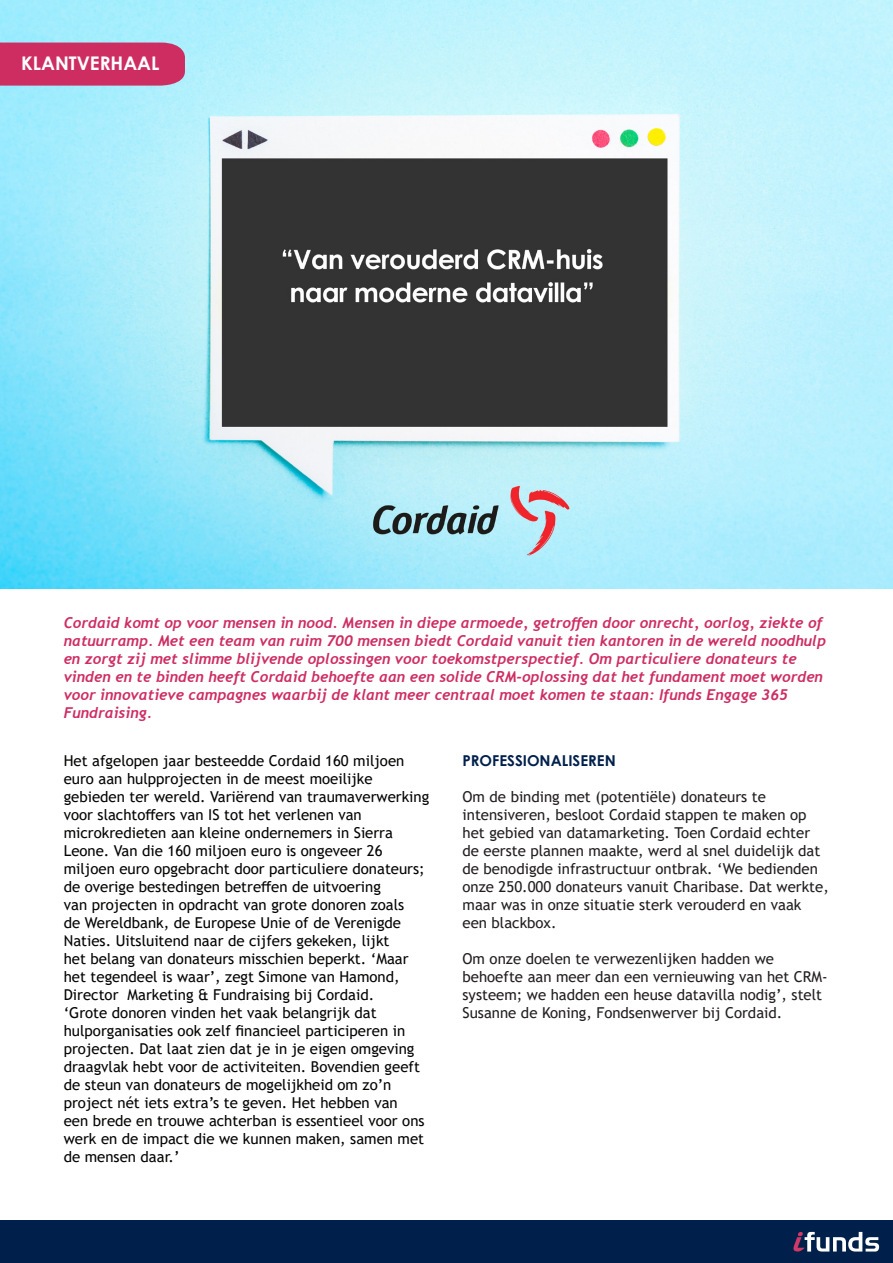
<style>
.page{position:relative;width:893px;height:1263px;background:#fff}
.page>*{position:absolute;margin:0;border:0;box-sizing:border-box;transform-origin:0 0}
.t1{font:700 18.75px "Century Gothic";color:#fff}
.t2{font:15px/18px "Trebuchet MS";color:#040503}
.t3{font:15px/18px "Trebuchet MS";color:#231f20}
.t4{font:italic 700 15px/18px "Trebuchet";color:#ce2d62}
.t5{font:700 15px "Century Gothic";color:#00204c}
</style>
<div class="page">
<img style="left:0;top:0;width:893px;height:588px">
<div style="left:0;top:43px;width:185px;height:43px;background:#ce2d62"></div>
<div style="left:0;top:1220px;width:893px;height:43px;background:#00204c"></div>
<svg style="left:793px;top:1232px;width:86px;height:19px"></svg>
<p class="t1" style="left:21px;top:49px;width:140px">KLANTVERHAAL</p>
<p class="t4" style="left:64px;top:613px;width:764px">Cordaid komt op voor mensen in nood. Mensen in diepe armoede, getroffen door onrecht, oorlog, ziekte of natuurramp. Met een team van ruim 700 mensen biedt Cordaid vanuit tien kantoren in de wereld noodhulp en zorgt zij met slimme blijvende oplossingen voor toekomstperspectief. Om particuliere donateurs te vinden en te binden heeft Cordaid behoefte aan een solide CRM-oplossing dat het fundament moet worden voor innovatieve campagnes waarbij de klant meer centraal moet komen te staan: Ifunds Engage 365<br>Fundraising.</p>
<p class="t2" style="left:64px;top:751px;width:367px">Het afgelopen jaar besteedde Cordaid 160 miljoen euro aan hulpprojecten in de meest moeilijke gebieden ter wereld. Variërend van traumaverwerking voor slachtoffers van IS tot het verlenen van microkredieten aan kleine ondernemers in Sierra Leone. Van die 160 miljoen euro is ongeveer 26 miljoen euro opgebracht door particuliere donateurs; de overige bestedingen betreffen de uitvoering<br>van projecten in opdracht van grote donoren zoals<br>de Wereldbank, de Europese Unie of de Verenigde Naties. Uitsluitend naar de cijfers gekeken, lijkt<br>het belang van donateurs misschien beperkt. ‘Maar het tegendeel is waar’, zegt Simone van Hamond, Director Marketing &amp; Fundraising bij Cordaid.<br>‘Grote donoren vinden het vaak belangrijk dat hulporganisaties ook zelf financieel participeren in projecten. Dat laat zien dat je in je eigen omgeving draagvlak hebt voor de activiteiten. Bovendien geeft de steun van donateurs de mogelijkheid om zo’n project nét iets extra’s te geven. Het hebben van<br>een brede en trouwe achterban is essentieel voor ons werk en de impact die we kunnen maken, samen met de mensen daar.’</p>
<p class="t5" style="left:463px;top:749px;width:155px">PROFESSIONALISEREN</p>
<p class="t3" style="left:463px;top:788px;width:368px">Om de binding met (potentiële) donateurs te intensiveren, besloot Cordaid stappen te maken op het gebied van datamarketing. Toen Cordaid echter de eerste plannen maakte, werd al snel duidelijk dat de benodigde infrastructuur ontbrak. ‘We bedienden onze 250.000 donateurs vanuit Charibase. Dat werkte, maar was in onze situatie sterk verouderd en vaak een blackbox.</p>
<p class="t3" style="left:463px;top:950px;width:367px">Om onze doelen te verwezenlijken hadden we behoefte aan meer dan een vernieuwing van het CRM&shy;systeem; we hadden een heuse datavilla nodig’, stelt Susanne de Koning, Fondsenwerver bij Cordaid.</p>
</div>
